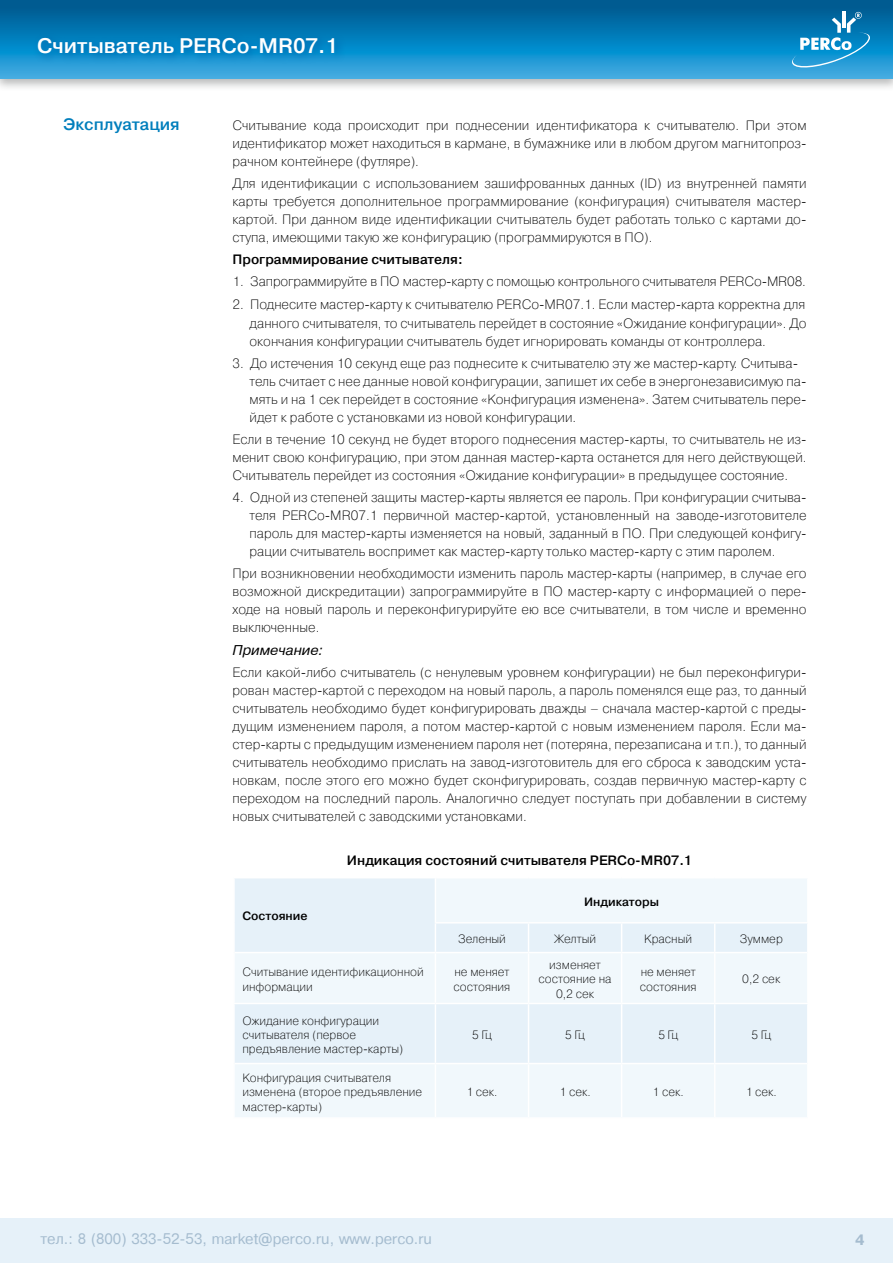
<style>
.page{position:relative;width:893px;height:1263px;background:#fff}
.page>*{position:absolute;margin:0;border:0;box-sizing:border-box;transform-origin:0 0}
.t1{font:700 21px "Pragmatica Light C";color:#fff}
.t2{font:700 16.5px "Pragmatica Light C";color:#007ebc}
.t3{font:15px "Pragmatica Plain";color:#a5bccf}
.t4{font:15px "Pragmatica Bold Cyrillic";color:#a5bccf}
.t5{font:13.5px/18px "Pragmatica Light C";color:#000;text-align:justify}
.t6{font:700 13.5px "Pragmatica Light C";color:#000}
.t7{font:italic 13.5px "Pragmatica";color:#000}
.t8{font:12px/14.4px "Pragmatica Light C";color:#000}
.t9{font:700 12px "Pragmatica Light C";color:#000}
</style>
<div class="page">
<div style="left:0;top:0;width:893px;height:92px;background:#535556;opacity:.41"></div>
<svg style="left:0;top:0;width:893px;height:79px;background:#107fb9"></svg>
<div style="left:0;top:1219px;width:893px;height:44px;background:#e6f1f9"></div>
<svg style="left:792px;top:12px;width:78px;height:57px;background:#3095c8"></svg>
<div style="left:33px;top:32px;width:313px;height:32px;background:#00579f;opacity:.75"></div>
<svg style="left:235px;top:878px;width:572px;height:239px;fill:#f1f8fc"></svg>
<svg style="left:435px;top:923px;width:1px;height:29px"></svg>
<svg style="left:528px;top:923px;width:1px;height:29px"></svg>
<svg style="left:621px;top:923px;width:1px;height:29px"></svg>
<svg style="left:714px;top:923px;width:1px;height:29px"></svg>
<hr style="left:235px;top:952px;width:200px;height:1px;background:#fff">
<hr style="left:435px;top:953px;width:1px;height:50px;background:#fff">
<hr style="left:528px;top:953px;width:1px;height:50px;background:#fff">
<hr style="left:621px;top:953px;width:1px;height:50px;background:#fff">
<hr style="left:714px;top:953px;width:1px;height:50px;background:#fff">
<hr style="left:435px;top:952px;width:94px;height:1px;background:#fff">
<hr style="left:529px;top:952px;width:93px;height:1px;background:#fff">
<hr style="left:622px;top:952px;width:93px;height:1px;background:#fff">
<hr style="left:715px;top:952px;width:92px;height:1px;background:#fff">
<hr style="left:233px;top:1003px;width:202px;height:1px;background:#fff">
<hr style="left:435px;top:1004px;width:1px;height:59px;background:#fff">
<hr style="left:528px;top:1004px;width:1px;height:59px;background:#fff">
<hr style="left:621px;top:1004px;width:1px;height:59px;background:#fff">
<hr style="left:714px;top:1004px;width:1px;height:59px;background:#fff">
<hr style="left:435px;top:1003px;width:94px;height:1px;background:#fff">
<hr style="left:529px;top:1003px;width:93px;height:1px;background:#fff">
<hr style="left:622px;top:1003px;width:93px;height:1px;background:#fff">
<hr style="left:715px;top:1003px;width:94px;height:1px;background:#fff">
<hr style="left:235px;top:1063px;width:200px;height:1px;background:#fff">
<hr style="left:435px;top:1064px;width:1px;height:53px;background:#fff">
<hr style="left:528px;top:1064px;width:1px;height:53px;background:#fff">
<hr style="left:621px;top:1064px;width:1px;height:53px;background:#fff">
<hr style="left:714px;top:1064px;width:1px;height:53px;background:#fff">
<hr style="left:435px;top:1063px;width:94px;height:1px;background:#fff">
<hr style="left:529px;top:1063px;width:93px;height:1px;background:#fff">
<hr style="left:622px;top:1063px;width:93px;height:1px;background:#fff">
<hr style="left:715px;top:1063px;width:92px;height:1px;background:#fff">
<hr style="left:435px;top:878px;width:1px;height:44px;background:#fff">
<hr style="left:435px;top:922px;width:94px;height:1px;background:#fff">
<hr style="left:529px;top:922px;width:93px;height:1px;background:#fff">
<hr style="left:622px;top:922px;width:93px;height:1px;background:#fff">
<hr style="left:715px;top:922px;width:94px;height:1px;background:#fff">
<h1 class="t1" style="left:37px;top:34px;width:302px">Считыватель PERCo-MR07.1</h1>
<p class="t2" style="left:63px;top:115px;width:118px">Эксплуатация</p>
<p class="t5" style="left:232px;top:116px;width:576px">Считывание кода происходит при поднесении идентификатора к считывателю. При этом идентификатор может находиться в кармане, в бумажнике или в любом другом магнитопроз&shy;рачном контейнере (футляре).</p>
<p class="t5" style="left:232px;top:174px;width:576px">Для идентификации с использованием зашифрованных данных (ID) из внутренней памяти карты требуется дополнительное программирование (конфигурация) считывателя мастер&shy;картой. При данном виде идентификации считыватель будет работать только с картами до&shy;ступа, имеющими такую же конфигурацию (программируются в ПО).</p>
<p class="t6" style="left:232px;top:252px;width:232px">Программирование считывателя:</p>
<p class="t5" style="left:232px;top:273px;width:575px">1. Запрограммируйте в ПО мастер-карту с помощью контрольного считывателя PERCo-MR08.</p>
<p class="t5" style="left:232px;top:295px;width:576px;line-height:19.2px;text-align:right">2. Поднесите мастер-карту к считывателю PERCo-MR07.1. Если мастер-карта корректна для данного считывателя, то считыватель перейдет в состояние «Ожидание конфигурации». До</p>
<p class="t5" style="left:249px;top:332px;width:518px">окончания конфигурации считыватель будет игнорировать команды от контроллера.</p>
<p class="t5" style="left:249px;top:355px;width:559px;text-align:left;text-indent:-17px">3. До истечения 10 секунд еще раз поднесите к считывателю эту же мастер-карту. Считыва&shy;тель считает с нее данные новой конфигурации, запишет их себе в энергонезависимую па&shy;мять и на 1 сек перейдет в состояние «Конфигурация изменена». Затем считыватель пере&shy;йдет к работе с установками из новой конфигурации.</p>
<p class="t5" style="left:232px;top:431px;width:576px">Если в течение 10 секунд не будет второго поднесения мастер-карты, то считыватель не из&shy;менит свою конфигурацию, при этом данная мастер-карта останется для него действующей.<br>Считыватель перейдет из состояния «Ожидание конфигурации» в предыдущее состояние.</p>
<p class="t5" style="left:249px;top:489px;width:559px;text-indent:-17px">4. Одной из степеней защиты мастер-карты является ее пароль. При конфигурации считыва&shy;теля PERCo-MR07.1 первичной мастер-картой, установленный на заводе-изготовителе пароль для мастер-карты изменяется на новый, заданный в ПО. При следующей конфигу&shy;рации считыватель воспримет как мастер-карту только мастер-карту с этим паролем.</p>
<p class="t5" style="left:232px;top:565px;width:576px">При возникновении необходимости изменить пароль мастер-карты (например, в случае его возможной дискредитации) запрограммируйте в ПО мастер-карту с информацией о пере&shy;ходе на новый пароль и переконфигурируйте ею все считыватели, в том числе и временно выключенные.</p>
<p class="t7" style="left:232px;top:642px;width:92px">Примечание:</p>
<p class="t5" style="left:232px;top:663px;width:576px">Если какой-либо считыватель (с ненулевым уровнем конфигурации) не был переконфигури&shy;рован мастер-картой с переходом на новый пароль, а пароль поменялся еще раз, то данный считыватель необходимо будет конфигурировать дважды – сначала мастер-картой с преды&shy;дущим изменением пароля, а потом мастер-картой с новым изменением пароля. Если ма&shy;стер-карты с предыдущим изменением пароля нет (потеряна, перезаписана и т.п.), то данный считыватель необходимо прислать на завод-изготовитель для его сброса к заводским уста&shy;новкам, после этого его можно будет сконфигурировать, создав первичную мастер-карту с переходом на последний пароль. Аналогично следует поступать при добавлении в систему новых считывателей с заводскими установками.</p>
<p class="t6" style="left:347px;top:853px;width:347px">И ндикация состояний считывателя PERCo-MR07.1</p>
<p class="t9" style="left:242px;top:910px;width:67px">Состояние</p>
<p class="t9" style="left:584px;top:895px;width:76px">И ндикаторы</p>
<p class="t8" style="left:458px;top:932px;width:49px">Зеленый</p>
<p class="t8" style="left:554px;top:932px;width:44px">Желтый</p>
<p class="t8" style="left:644px;top:932px;width:50px">Красный</p>
<p class="t8" style="left:740px;top:932px;width:45px">Зуммер</p>
<p class="t8" style="left:242px;top:965px;width:183px">Считывание идентификационной информации</p>
<p class="t8" style="left:454px;top:965px;width:58px">не меняет состояния</p>
<p class="t8" style="left:539px;top:958px;width:75px;text-align:center">изменяет состояние на<br>0,2 сек</p>
<p class="t8" style="left:640px;top:965px;width:58px">не меняет состояния</p>
<p class="t8" style="left:742px;top:972px;width:40px">0,2 сек</p>
<p class="t8" style="left:242px;top:1013px;width:162px">Ожидание конфигурации считывателя (первое предъявление мастер-карты)</p>
<p class="t8" style="left:472px;top:1028px;width:21px">5 Гц</p>
<p class="t8" style="left:565px;top:1028px;width:21px">5 Гц</p>
<p class="t8" style="left:658px;top:1028px;width:21px">5 Гц</p>
<p class="t8" style="left:751px;top:1028px;width:21px">5 Гц</p>
<p class="t8" style="left:242px;top:1070px;width:181px">Конфигурация считывателя изменена (второе предъявление мастер-карты)</p>
<p class="t8" style="left:466px;top:1085px;width:33px">1 сек.</p>
<p class="t8" style="left:559px;top:1085px;width:33px">1 сек.</p>
<p class="t8" style="left:653px;top:1085px;width:33px">1 сек.</p>
<p class="t8" style="left:746px;top:1085px;width:33px">1 сек.</p>
<p class="t3" style="left:40px;top:1231px;width:393px">тел.: 8 (800) 333-52-53, market@perco.ru, www.perco.ru</p>
<p class="t4" style="left:855px;top:1231px;width:11px">4</p>
</div>
